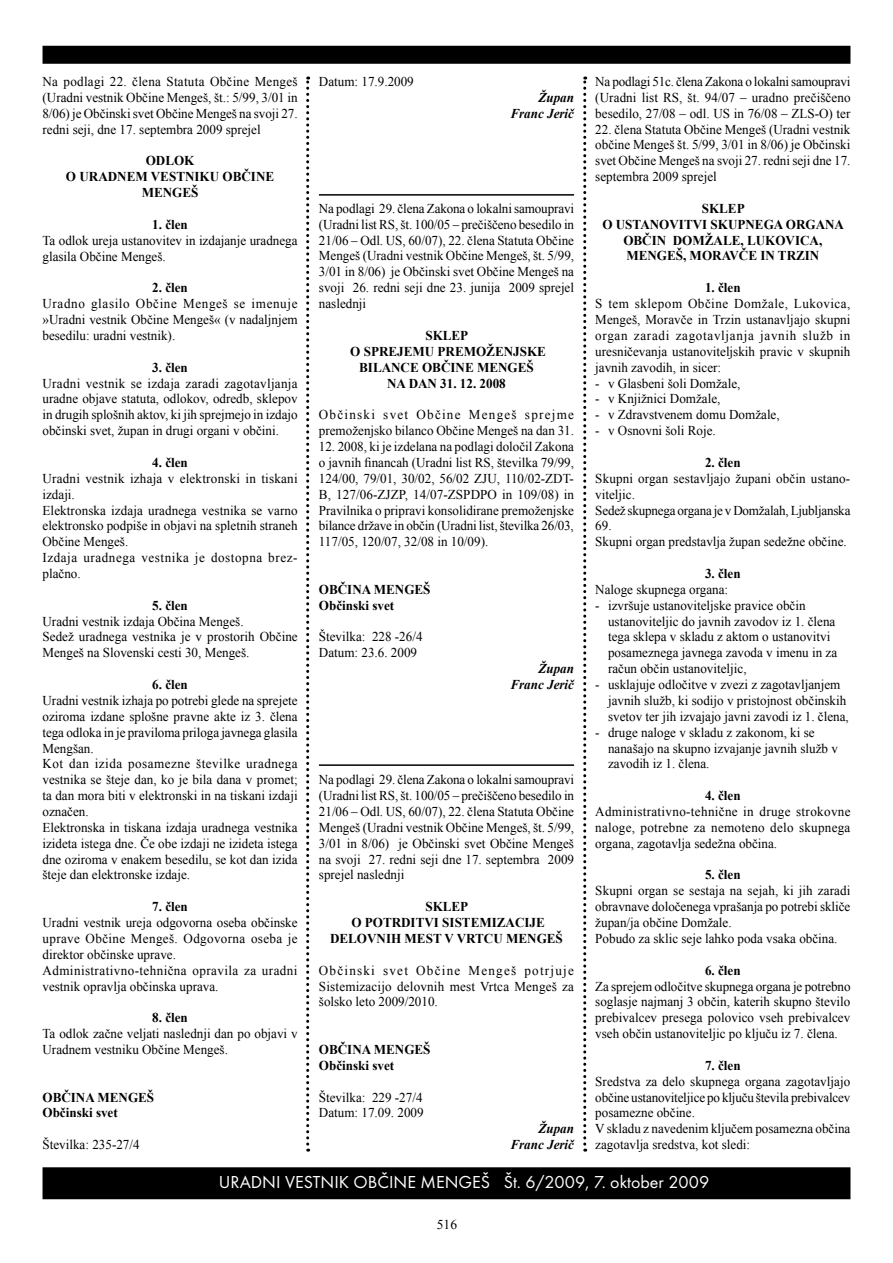
<style>
.page{position:relative;width:893px;height:1263px;background:#fff}
.page>*{position:absolute;margin:0;border:0;box-sizing:border-box;transform-origin:0 0}
.t1{font:18px "Futura TEE";color:#fff}
.t2{font:13.5px/15.9px "Times New Roman";color:#000}
.t3{font:700 13.5px/15.9px "Times New Roman";color:#000;text-align:center}
.t4{font:italic 700 13.5px/15.9px "Times New Roman";color:#000;text-align:right}
</style>
<div class="page">
<div style="left:43px;top:1168px;width:807px;height:30px;background:#000"></div>
<div style="left:43px;top:1167px;width:807px;height:32px;border:2px solid #000"></div>
<div style="left:43px;top:46px;width:807px;height:18px;background:#000"></div>
<svg style="left:306px;top:77px;width:3px;height:1074px"></svg>
<svg style="left:583px;top:77px;width:3px;height:1074px"></svg>
<hr style="left:319px;top:764px;width:255px;height:2px;background:#000">
<hr style="left:319px;top:194px;width:255px;height:2px;background:#000">
<p class="t2" style="left:43px;top:73px;width:257px;text-align:justify">Na podlagi 22. člena Statuta Občine Mengeš (Uradni vestnik Občine Mengeš, št.: 5/99, 3/01 in 8/06) je Občinski svet Občine Mengeš na svoji 27. redni seji, dne 17. septembra 2009 sprejel</p>
<p class="t3" style="left:66px;top:152px;width:210px">ODLOK<br>O URADNEM VESTNIKU OBČINE<br>MENGEŠ</p>
<p class="t3" style="left:152px;top:216px;width:37px">1. člen</p>
<p class="t2" style="left:43px;top:232px;width:257px">Ta odlok ureja ustanovitev in izdajanje uradnega glasila Občine Mengeš.</p>
<p class="t3" style="left:152px;top:280px;width:37px">2. člen</p>
<p class="t2" style="left:43px;top:295px;width:257px;text-align:justify">Uradno glasilo Občine Mengeš se imenuje »Uradni vestnik Občine Mengeš« (v nadaljnjem besedilu: uradni vestnik).</p>
<p class="t3" style="left:152px;top:359px;width:37px">3. člen</p>
<p class="t2" style="left:43px;top:375px;width:257px;text-align:justify">Uradni vestnik se izdaja zaradi zagotavljanja uradne objave statuta, odlokov, odredb, sklepov in drugih splošnih aktov, ki jih sprejmejo in izdajo občinski svet, župan in drugi organi v občini.</p>
<p class="t3" style="left:152px;top:454px;width:37px">4. člen</p>
<p class="t2" style="left:43px;top:470px;width:257px">Uradni vestnik izhaja v elektronski in tiskani izdaji.<br>Elektronska izdaja uradnega vestnika se varno elektronsko podpiše in objavi na spletnih straneh<br>Občine Mengeš.<br>Izdaja uradnega vestnika je dostopna brez&shy;plačno.</p>
<p class="t3" style="left:152px;top:597px;width:37px">5. člen</p>
<p class="t2" style="left:43px;top:613px;width:257px">Uradni vestnik izdaja Občina Mengeš.<br>Sedež uradnega vestnika je v prostorih Občine<br>Mengeš na Slovenski cesti 30, Mengeš.</p>
<p class="t3" style="left:152px;top:676px;width:37px">6. člen</p>
<p class="t2" style="left:43px;top:692px;width:257px">Uradni vestnik izhaja po potrebi glede na sprejete oziroma izdane splošne pravne akte iz 3. člena tega odloka in je praviloma priloga javnega glasila Mengšan.<br>Kot dan izida posamezne številke uradnega vestnika se šteje dan, ko je bila dana v promet; ta dan mora biti v elektronski in na tiskani izdaji označen.<br>Elektronska in tiskana izdaja uradnega vestnika izideta istega dne. Če obe izdaji ne izideta istega dne oziroma v enakem besedilu, se kot dan izida šteje dan elektronske izdaje.</p>
<p class="t3" style="left:152px;top:898px;width:37px">7. člen</p>
<p class="t2" style="left:43px;top:914px;width:257px">Uradni vestnik ureja odgovorna oseba občinske uprave Občine Mengeš. Odgovorna oseba je direktor občinske uprave.<br>Administrativno-tehnična opravila za uradni vestnik opravlja občinska uprava.</p>
<p class="t3" style="left:152px;top:1009px;width:37px">8. člen</p>
<p class="t2" style="left:43px;top:1025px;width:257px">Ta odlok začne veljati naslednji dan po objavi v<br>Uradnem vestniku Občine Mengeš.</p>
<p class="t3" style="left:43px;top:1089px;width:113px;text-align:left">OBČINA MENGEŠ<br>Občinski svet</p>
<p class="t2" style="left:43px;top:1136px;width:99px">Številka: 235-27/4</p>
<p class="t2" style="left:319px;top:73px;width:96px">Datum: 17.9.2009</p>
<p class="t4" style="left:510px;top:89px;width:65px">Župan<br>Franc Jerič</p>
<p class="t2" style="left:319px;top:200px;width:257px;text-align:justify">Na podlagi 29. člena Zakona o lokalni samoupravi (Uradni list RS, št. 100/05 – prečiščeno besedilo in 21/06 – Odl. US, 60/07), 22. člena Statuta Občine Mengeš (Uradni vestnik Občine Mengeš, št. 5/99, 3/01 in 8/06) je Občinski svet Občine Mengeš na svoji 26. redni seji dne 23. junija 2009 sprejel naslednji</p>
<p class="t3" style="left:350px;top:327px;width:197px">SKLEP<br>O SPREJEMU PREMOŽENJSKE<br>BILANCE OBČINE MENGEŠ<br>NA DAN 31. 12. 2008</p>
<p class="t2" style="left:319px;top:407px;width:257px">Občinski svet Občine Mengeš sprejme premoženjsko bilanco Občine Mengeš na dan 31.</p>
<p class="t2" style="left:319px;top:438px;width:257px;text-align:justify">12. 2008, ki je izdelana na podlagi določil Zakona o javnih financah (Uradni list RS, številka 79/99, 124/00, 79/01, 30/02, 56/02 ZJU, 110/02-ZDT-B, 127/06-ZJZP, 14/07-ZSPDPO in 109/08) in Pravilnika o pripravi konsolidirane premoženjske bilance države in občin (Uradni list, številka 26/03, 117/05, 120/07, 32/08 in 10/09).</p>
<p class="t3" style="left:319px;top:581px;width:113px;text-align:left">OBČINA MENGEŠ<br>Občinski svet</p>
<p class="t2" style="left:319px;top:629px;width:105px">Številka: 228 -26/4<br>Datum: 23.6. 2009</p>
<p class="t4" style="left:510px;top:660px;width:65px">Župan<br>Franc Jerič</p>
<p class="t2" style="left:319px;top:771px;width:257px;text-align:justify">Na podlagi 29. člena Zakona o lokalni samoupravi (Uradni list RS, št. 100/05 – prečiščeno besedilo in 21/06 – Odl. US, 60/07), 22. člena Statuta Občine Mengeš (Uradni vestnik Občine Mengeš, št. 5/99, 3/01 in 8/06) je Občinski svet Občine Mengeš na svoji 27. redni seji dne 17. septembra 2009 sprejel naslednji</p>
<p class="t3" style="left:330px;top:898px;width:234px">SKLEP<br>O POTRDITVI SISTEMIZACIJE<br>DELOVNIH MEST V VRTCU MENGEŠ</p>
<p class="t2" style="left:319px;top:962px;width:257px;text-align:justify">Občinski svet Občine Mengeš potrjuje Sistemizacijo delovnih mest Vrtca Mengeš za šolsko leto 2009/2010.</p>
<p class="t3" style="left:319px;top:1041px;width:113px;text-align:left">OBČINA MENGEŠ<br>Občinski svet</p>
<p class="t2" style="left:319px;top:1089px;width:106px">Številka: 229 -27/4<br>Datum: 17.09. 2009</p>
<p class="t4" style="left:510px;top:1120px;width:65px">Župan<br>Franc Jerič</p>
<p class="t2" style="left:595px;top:73px;width:257px;text-align:justify">Na podlagi 51c. člena Zakona o lokalni samoupravi (Uradni list RS, št. 94/07 – uradno prečiščeno besedilo, 27/08 – odl. US in 76/08 – ZLS-O) ter</p>
<p class="t2" style="left:595px;top:121px;width:257px;text-align:justify">22. člena Statuta Občine Mengeš (Uradni vestnik občine Mengeš št. 5/99, 3/01 in 8/06) je Občinski svet Občine Mengeš na svoji 27. redni seji dne 17. septembra 2009 sprejel</p>
<p class="t3" style="left:602px;top:200px;width:243px">SKLEP<br>O USTANOVITVI SKUPNEGA ORGANA<br>OBČIN DOMŽALE, LUKOVICA,<br>MENGEŠ, MORAVČE IN TRZIN</p>
<p class="t3" style="left:705px;top:279px;width:37px">1. člen</p>
<p class="t2" style="left:595px;top:295px;width:257px;text-align:justify">S tem sklepom Občine Domžale, Lukovica, Mengeš, Moravče in Trzin ustanavljajo skupni organ zaradi zagotavljanja javnih služb in uresničevanja ustanoviteljskih pravic v skupnih javnih zavodih, in sicer:</p>
<p class="t2" style="left:595px;top:375px;width:147px">- v Glasbeni šoli Domžale,</p>
<p class="t2" style="left:595px;top:391px;width:127px">- v Knjižnici Domžale,</p>
<p class="t2" style="left:595px;top:407px;width:186px">- v Zdravstvenem domu Domžale,</p>
<p class="t2" style="left:595px;top:422px;width:122px">- v Osnovni šoli Roje.</p>
<p class="t3" style="left:705px;top:454px;width:37px">2. člen</p>
<p class="t2" style="left:595px;top:470px;width:257px">Skupni organ sestavljajo župani občin ustano&shy;viteljic.<br>Sedež skupnega organa je v Domžalah, Ljubljanska<br>69.<br>Skupni organ predstavlja župan sedežne občine.</p>
<p class="t3" style="left:705px;top:565px;width:37px">3. člen</p>
<p class="t2" style="left:595px;top:581px;width:134px">Naloge skupnega organa:</p>
<p class="t2" style="left:608px;top:597px;width:231px;text-indent:-13px">- izvršuje ustanoviteljske pravice občin ustanoviteljic do javnih zavodov iz 1. člena tega sklepa v skladu z aktom o ustanovitvi posameznega javnega zavoda v imenu in za račun občin ustanoviteljic,</p>
<p class="t2" style="left:608px;top:676px;width:242px;text-indent:-13px">- usklajuje odločitve v zvezi z zagotavljanjem javnih služb, ki sodijo v pristojnost občinskih svetov ter jih izvajajo javni zavodi iz 1. člena,</p>
<p class="t2" style="left:608px;top:724px;width:231px;text-indent:-13px">- druge naloge v skladu z zakonom, ki se nanašajo na skupno izvajanje javnih služb v zavodih iz 1. člena.</p>
<p class="t3" style="left:705px;top:787px;width:37px">4. člen</p>
<p class="t2" style="left:595px;top:803px;width:257px;text-align:justify">Administrativno-tehnične in druge strokovne naloge, potrebne za nemoteno delo skupnega organa, zagotavlja sedežna občina.</p>
<p class="t3" style="left:705px;top:867px;width:37px">5. člen</p>
<p class="t2" style="left:595px;top:883px;width:257px">Skupni organ se sestaja na sejah, ki jih zaradi obravnave določenega vprašanja po potrebi skliče župan/ja občine Domžale.<br>Pobudo za sklic seje lahko poda vsaka občina.</p>
<p class="t3" style="left:705px;top:962px;width:37px">6. člen</p>
<p class="t2" style="left:595px;top:978px;width:257px;text-align:justify">Za sprejem odločitve skupnega organa je potrebno soglasje najmanj 3 občin, katerih skupno število prebivalcev presega polovico vseh prebivalcev vseh občin ustanoviteljic po ključu iz 7. člena.</p>
<p class="t3" style="left:705px;top:1057px;width:37px">7. člen</p>
<p class="t2" style="left:595px;top:1073px;width:257px">Sredstva za delo skupnega organa zagotavljajo občine ustanoviteljice po ključu števila prebivalcev posamezne občine.<br>V skladu z navedenim ključem posamezna občina zagotavlja sredstva, kot sledi:</p>
<h1 class="t1" style="left:219px;top:1171px;width:492px">URADNI VESTNIK OBČINE MENGEŠ Št. 6/2009, 7. oktober 2009</h1>
<p class="t2" style="left:437px;top:1217px;width:22px">516</p>
</div>
